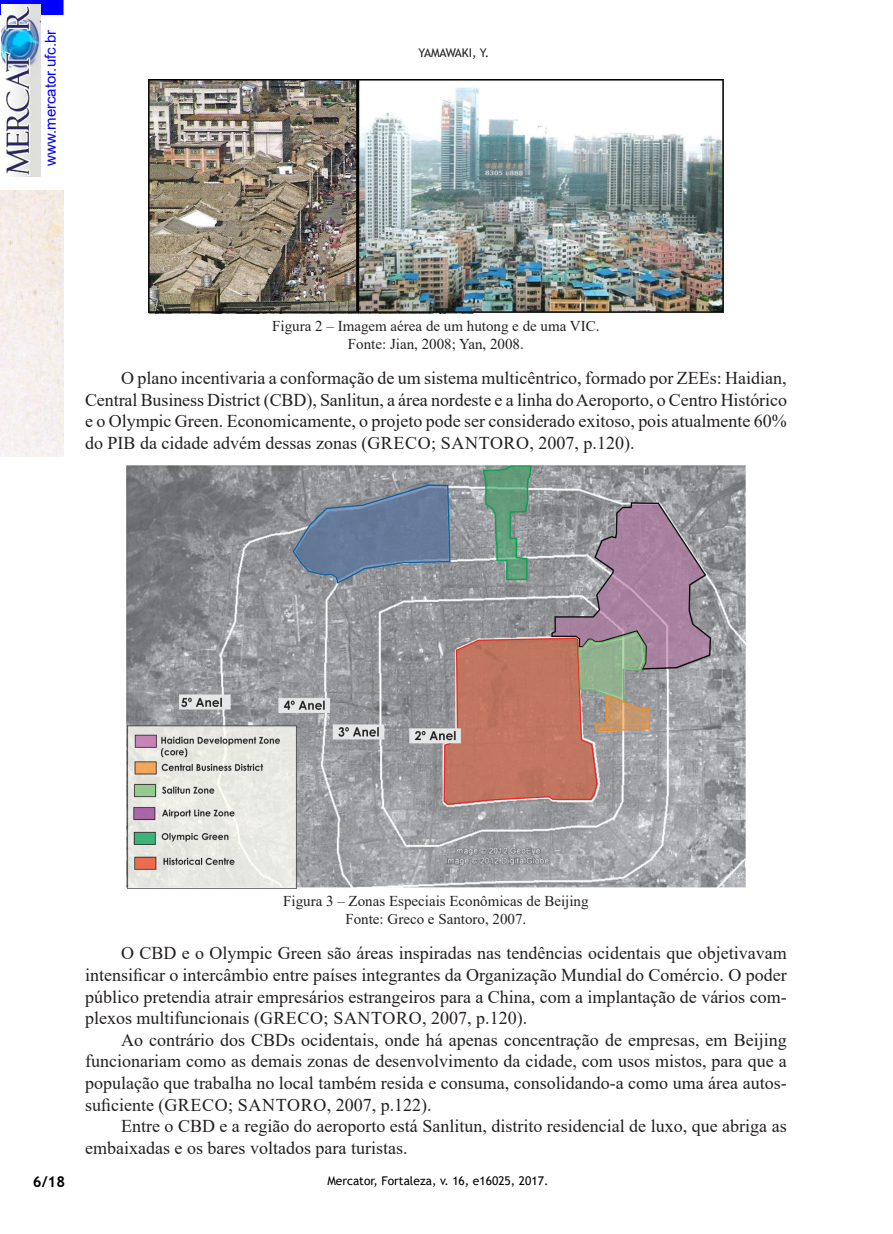
<style>
.page{position:relative;width:893px;height:1234px;background:#fff}
.page>*{position:absolute;margin:0;border:0;box-sizing:border-box;transform-origin:0 0}
.t1{font:18px/21.6px "Times New Roman";color:#231f20;text-align:justify}
.LEGENDA{font:15px "Times New Roman";color:#231f20}
.t2{font:15px "Arial";color:#00f}
.t3{font:700 15px "Trebuchet MS";color:#000}
.t4{font:12px "Trebuchet MS";color:#000}
.t5{font:12px "Trebuchet MS";color:#231f20}
</style>
<div class="page">
<img style="left:0;top:190px;width:64px;height:266px">
<div style="left:0;top:0;width:64px;height:15px;background:#00f"></div>
<img style="left:1px;top:4px;width:39px;height:173px">
<img style="left:149px;top:80px;width:574px;height:233px">
<img style="left:126px;top:465px;width:619px;height:423px">
<p class="t2" style="left:40px;top:166px;width:138px;rotate:-90deg">www.mercator.ufc.br</p>
<p class="t5" style="left:418px;top:45px;width:72px">YAMAWAKI, Y.</p>
<p class="LEGENDA" style="left:272px;top:315px;width:329px">Figura 2 – Imagem aérea de um hutong e de uma VIC.</p>
<p class="LEGENDA" style="left:348px;top:333px;width:177px">Fonte: Jian, 2008; Yan, 2008.</p>
<p class="t1" style="left:85px;top:367px;width:703px;text-indent:36px">O plano incentivaria a conformação de um sistema multicêntrico, formado por ZEEs: Haidian, Central Business District (CBD), Sanlitun, a área nordeste e a linha do Aeroporto, o Centro Histórico e o Olympic Green. Economicamente, o projeto pode ser considerado exitoso, pois atualmente 60% do PIB da cidade advém dessas zonas (GRECO; SANTORO, 2007, p.120).</p>
<p class="LEGENDA" style="left:283px;top:890px;width:307px">Figura 3 – Zonas Especiais Econômicas de Beijing</p>
<p class="LEGENDA" style="left:345px;top:908px;width:182px">Fonte: Greco e Santoro, 2007.</p>
<p class="t1" style="left:85px;top:941px;width:703px;text-indent:36px">O CBD e o Olympic Green são áreas inspiradas nas tendências ocidentais que objetivavam intensificar o intercâmbio entre países integrantes da Organização Mundial do Comércio. O poder público pretendia atrair empresários estrangeiros para a China, com a implantação de vários com&shy;plexos multifuncionais (GRECO; SANTORO, 2007, p.120).</p>
<p class="t1" style="left:85px;top:1028px;width:703px;text-indent:36px">Ao contrário dos CBDs ocidentais, onde há apenas concentração de empresas, em Beijing funcionariam como as demais zonas de desenvolvimento da cidade, com usos mistos, para que a população que trabalha no local também resida e consuma, consolidando-a como uma área autos&shy;suficiente (GRECO; SANTORO, 2007, p.122).</p>
<p class="t1" style="left:85px;top:1114px;width:703px;text-indent:36px">Entre o CBD e a região do aeroporto está Sanlitun, distrito residencial de luxo, que abriga as embaixadas e os bares voltados para turistas.</p>
<p class="t3" style="left:33px;top:1172px;width:34px">6/18</p>
<p class="t4" style="left:327px;top:1172px;width:223px">Mercator, Fortaleza, v. 16, e16025, 2017.</p>
</div>
